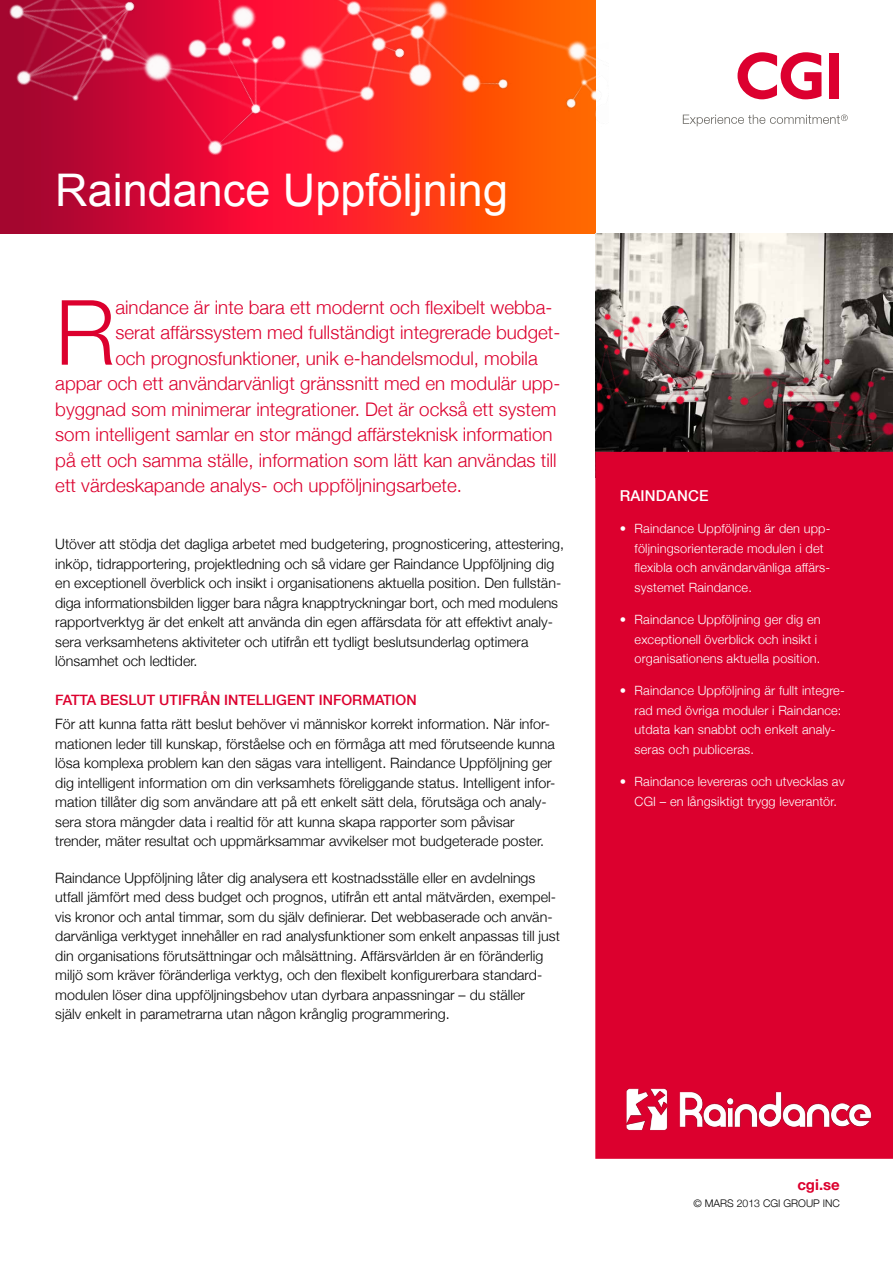
<style>
.page{position:relative;width:893px;height:1263px;background:#fff}
.page>*{position:absolute;margin:0;border:0;box-sizing:border-box;transform-origin:0 0}
.t1{font:300 90.15px "Helvetica Neue";color:#dc002e}
.t2{font:45px "Arial";color:#fff}
.t3{font:300 18.75px "Helvetica Neue";color:#dc002e}
.t4{font:500 15px "Helvetica Neue";letter-spacing:.01em;color:#fff}
.t5{font:700 15px "Helvetica Neue";color:#dc002e}
.t6{font:300 14.25px/19.5px "Helvetica Neue";color:#000}
.t7{font:500 14.25px "Helvetica Neue";color:#dc002e}
.t8{font:300 12.75px/19.5px "Helvetica Neue";letter-spacing:.01em;color:#fff}
.t9{font:300 10.5px "Helvetica Neue";color:#000}
</style>
<div class="page">
<img style="left:0;top:166px;width:595px;height:68px">
<img style="left:0;top:0;width:596px;height:166px">
<svg style="left:683px;top:115px;width:165px;height:11px"></svg>
<svg style="left:737px;top:52px;width:84px;height:47px"></svg>
<div style="left:829px;top:53px;width:10px;height:45px;background:#dc002f"></div>
<div style="left:595px;top:452px;width:298px;height:707px;background:#dc002e"></div>
<img style="left:596px;top:126px;width:297px;height:443px">
<img style="left:618px;top:1068px;width:261px;height:84px">
<h2 class="t2" style="left:55px;top:160px;width:454px">Raindance Uppföljning</h2>
<h1 class="t1" style="left:55px;top:277px;width:62px">R</h1>
<h3 class="t3" style="left:115px;top:296px;width:438px">aindance är inte bara ett modernt och flexibelt webba-</h3>
<h3 class="t3" style="left:115px;top:321px;width:446px">serat affärssystem med fullständigt integrerade budget-</h3>
<h3 class="t3" style="left:115px;top:347px;width:424px">och prognosfunktioner, unik e-handelsmodul, mobila</h3>
<h3 class="t3" style="left:55px;top:372px;width:506px">appar och ett användarvänligt gränssnitt med en modulär upp-</h3>
<h3 class="t3" style="left:55px;top:398px;width:503px">byggnad som minimerar integrationer. Det är också ett system</h3>
<h3 class="t3" style="left:55px;top:423px;width:499px">som intelligent samlar en stor mängd affärsteknisk information</h3>
<h3 class="t3" style="left:55px;top:449px;width:503px">på ett och samma ställe, information som lätt kan användas till</h3>
<h3 class="t3" style="left:55px;top:474px;width:408px">ett värdeskapande analys- och uppföljningsarbete.</h3>
<p class="t6" style="left:55px;top:534px;width:510px">Utöver att stödja det dagliga arbetet med budgetering, prognosticering, attestering, inköp, tidrapportering, projektledning och så vidare ger Raindance Uppföljning dig en exceptionell överblick och insikt i organisationens aktuella position. Den fullstän&shy;diga informationsbilden ligger bara några knapptryckningar bort, och med modulens rapportverktyg är det enkelt att använda din egen affärsdata för att effektivt analy&shy;sera verksamhetens aktiviteter och utifrån ett tydligt beslutsunderlag optimera lönsamhet och ledtider.</p>
<p class="t7" style="left:55px;top:692px;width:363px">FATTA BESLUT UTIFRÅN INTELLIGENT INFORMATION</p>
<p class="t6" style="left:55px;top:714px;width:502px">För att kunna fatta rätt beslut behöver vi människor korrekt information. När infor&shy;mationen leder till kunskap, förståelse och en förmåga att med förutseende kunna lösa komplexa problem kan den sägas vara intelligent. Raindance Uppföljning ger dig intelligent information om din verksamhets föreliggande status. Intelligent infor&shy;mation tillåter dig som användare att på ett enkelt sätt dela, förutsäga och analy&shy;sera stora mängder data i realtid för att kunna skapa rapporter som påvisar trender, mäter resultat och uppmärksammar avvikelser mot budgeterade poster.</p>
<p class="t6" style="left:55px;top:867px;width:506px">Raindance Uppföljning låter dig analysera ett kostnadsställe eller en avdelnings utfall jämfört med dess budget och prognos, utifrån ett antal mätvärden, exempel&shy;vis kronor och antal timmar, som du själv definierar. Det webbaserade och använ&shy;darvänliga verktyget innehåller en rad analysfunktioner som enkelt anpassas till just din organisations förutsättningar och målsättning. Affärsvärlden är en föränderlig miljö som kräver föränderliga verktyg, och den flexibelt konfigurerbara standard&shy;modulen löser dina uppföljningsbehov utan dyrbara anpassningar – du ställer<br>själv enkelt in parametrarna utan någon krånglig programmering.</p>
<p class="t4" style="left:620px;top:487px;width:90px">RAINDANCE</p>
<p class="t8" style="left:635px;top:519px;width:196px;text-indent:-15px">• Raindance Uppföljning är den upp&shy;följningsorienterade modulen i det flexibla och användarvänliga affärs&shy;systemet Raindance.</p>
<p class="t8" style="left:635px;top:610px;width:188px;text-indent:-15px">• Raindance Uppföljning ger dig en exceptionell överblick och insikt i organisationens aktuella position.</p>
<p class="t8" style="left:635px;top:681px;width:212px;text-indent:-15px">• Raindance Uppföljning är fullt integre&shy;rad med övriga moduler i Raindance: utdata kan snabbt och enkelt analy&shy;seras och publiceras.</p>
<p class="t8" style="left:620px;top:771px;width:226px;line-height:20.2px;text-align:center">• Raindance levereras och utvecklas av<br>CGI – en långsiktigt trygg leverantör.</p>
<p class="t5" style="left:797px;top:1176px;width:44px">cgi.se</p>
<p class="t9" style="left:693px;top:1197px;width:148px">© MARS 2013 CGI GROUP INC</p>
</div>
